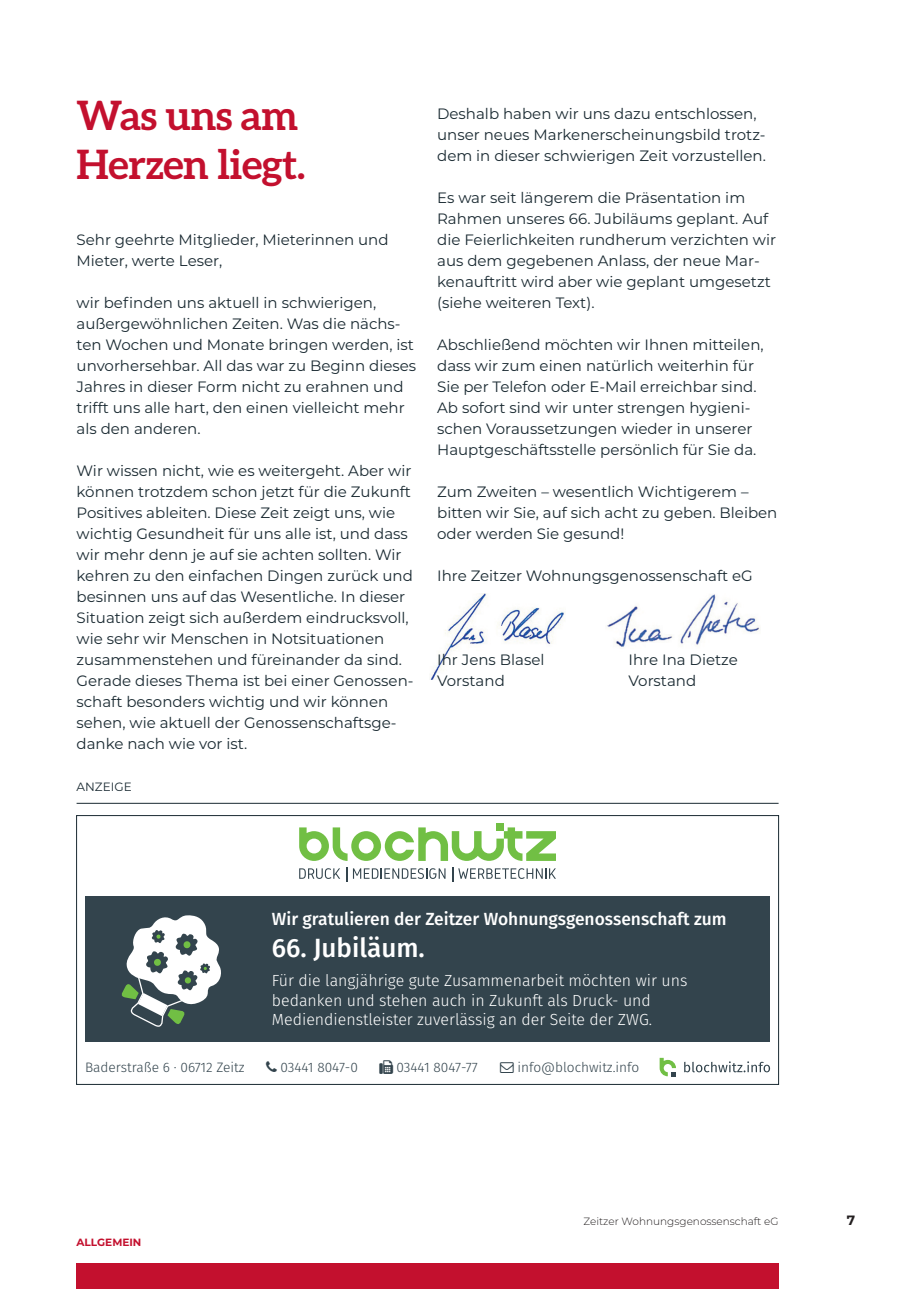
<style>
.page{position:relative;width:919px;height:1289px;background:#fff}
.page>*{position:absolute;margin:0;border:0;box-sizing:border-box;transform-origin:0 0}
.t1{font:700 40.5px/48.6px "Aleo";letter-spacing:-.01em;color:#c3102e}
.t2{font:500 26.4px "Fira Sans";color:#fff}
.t3{font:500 17.55px "Fira Sans";color:#fff}
.t4{font:300 16.05px/19.4px "Fira Sans";color:#fff}
.t5{font:15px/21px "Montserrat";color:#192931}
.t6{font:300 13.65px "Fira Sans";color:#33444d}
.t7{font:700 13.5px "Montserrat";color:#231f20}
.t8{font:12px "Montserrat";color:#192931}
.t9{font:300 10.5px "Montserrat";color:#231f20}
.t10{font:700 10.5px "Montserrat";color:#c3102e}
</style>
<div class="page">
<img style="left:607px;top:594px;width:153px;height:53px">
<img style="left:431px;top:593px;width:133px;height:86px">
<div style="left:77px;top:1263px;width:701px;height:25px;background:#c3102e"></div>
<div style="left:496px;top:823px;width:8px;height:8px;background:#71bf44"></div>
<svg style="left:299px;top:827px;width:257px;height:33px"></svg>
<svg style="left:299px;top:868px;width:41px;height:10px"></svg>
<svg style="left:346px;top:867px;width:1px;height:14px"></svg>
<svg style="left:353px;top:868px;width:92px;height:10px"></svg>
<svg style="left:452px;top:867px;width:104px;height:14px"></svg>
<div style="left:255px;top:896px;width:515px;height:145px;background:#33444d"></div>
<svg style="left:659px;top:1057px;width:17px;height:19px"></svg>
<svg style="left:684px;top:1061px;width:86px;height:11px"></svg>
<div style="left:85px;top:896px;width:175px;height:145px;background:#33444d"></div>
<svg style="left:121px;top:915px;width:100px;height:112px"></svg>
<div style="left:76px;top:815px;width:702px;height:269px;border:1px solid #192931"></div>
<hr style="left:77px;top:803px;width:701px;height:1px;background:#192931">
<h1 class="t1" style="left:77px;top:91px;width:230px">Was uns am<br>Herzen liegt.</h1>
<p class="t5" style="left:77px;top:228px;width:313px">Sehr geehrte Mitglieder, Mieterinnen und<br>Mieter, werte Leser,</p>
<p class="t5" style="left:77px;top:291px;width:341px">wir befinden uns aktuell in schwierigen, außergewöhnlichen Zeiten. Was die nächs&shy;ten Wochen und Monate bringen werden, ist unvorhersehbar. All das war zu Beginn dieses Jahres in dieser Form nicht zu erahnen und trifft uns alle hart, den einen vielleicht mehr als den anderen.</p>
<p class="t5" style="left:77px;top:459px;width:338px">Wir wissen nicht, wie es weitergeht. Aber wir können trotzdem schon jetzt für die Zukunft Positives ableiten. Diese Zeit zeigt uns, wie wichtig Gesundheit für uns alle ist, und dass wir mehr denn je auf sie achten sollten. Wir kehren zu den einfachen Dingen zurück und besinnen uns auf das Wesentliche. In dieser Situation zeigt sich außerdem eindrucksvoll, wie sehr wir Menschen in Notsituationen zusammenstehen und füreinander da sind.<br>Gerade dieses Thema ist bei einer Genossen&shy;schaft besonders wichtig und wir können sehen, wie aktuell der Genossenschaftsge&shy;danke nach wie vor ist.</p>
<p class="t8" style="left:77px;top:778px;width:57px">ANZEIGE</p>
<p class="t5" style="left:437px;top:102px;width:330px">Deshalb haben wir uns dazu entschlossen, unser neues Markenerscheinungsbild trotz&shy;dem in dieser schwierigen Zeit vorzustellen.</p>
<p class="t5" style="left:437px;top:186px;width:340px">Es war seit längerem die Präsentation im Rahmen unseres 66. Jubiläums geplant. Auf die Feierlichkeiten rundherum verzichten wir aus dem gegebenen Anlass, der neue Mar&shy;kenauftritt wird aber wie geplant umgesetzt (siehe weiteren Text).</p>
<p class="t5" style="left:437px;top:333px;width:328px">Abschließend möchten wir Ihnen mitteilen, dass wir zum einen natürlich weiterhin für Sie per Telefon oder E-Mail erreichbar sind.<br>Ab sofort sind wir unter strengen hygieni&shy;schen Voraussetzungen wieder in unserer Hauptgeschäftsstelle persönlich für Sie da.</p>
<p class="t5" style="left:437px;top:480px;width:342px">Zum Zweiten – wesentlich Wichtigerem – bitten wir Sie, auf sich acht zu geben. Bleiben oder werden Sie gesund!</p>
<p class="t5" style="left:437px;top:564px;width:317px">Ihre Zeitzer Wohnungsgenossenschaft eG</p>
<p class="t5" style="left:437px;top:648px;width:109px">Ihr Jens Blasel</p>
<p class="t5" style="left:628px;top:648px;width:111px">Ihre Ina Dietze</p>
<p class="t5" style="left:437px;top:669px;width:69px">Vorstand</p>
<p class="t5" style="left:628px;top:669px;width:69px">Vorstand</p>
<p class="t3" style="left:272px;top:905px;width:456px">Wir gratulieren der Zeitzer Wohnungsgenossenschaft zum</p>
<h2 class="t2" style="left:272px;top:926px;width:154px">66. Jubiläum.</h2>
<p class="t4" style="left:272px;top:970px;width:417px">Für die langjährige gute Zusammenarbeit möchten wir uns bedanken und stehen auch in Zukunft als Druck- und<br>Mediendienstleister zuverlässig an der Seite der ZWG.</p>
<p class="t6" style="left:85px;top:1057px;width:161px">Baderstraße 6 · 06712 Zeitz</p>
<p class="t6" style="left:280px;top:1057px;width:79px">03441 8047-0</p>
<p class="t6" style="left:396px;top:1057px;width:83px">03441 8047-77</p>
<p class="t6" style="left:517px;top:1057px;width:123px">info@blochwitz.info</p>
<p class="t10" style="left:77px;top:1235px;width:66px">ALLGEMEIN</p>
<p class="t9" style="left:583px;top:1214px;width:196px">Zeitzer Wohnungsgenossenschaft eG</p>
<p class="t7" style="left:846px;top:1210px;width:10px">7</p>
</div>
